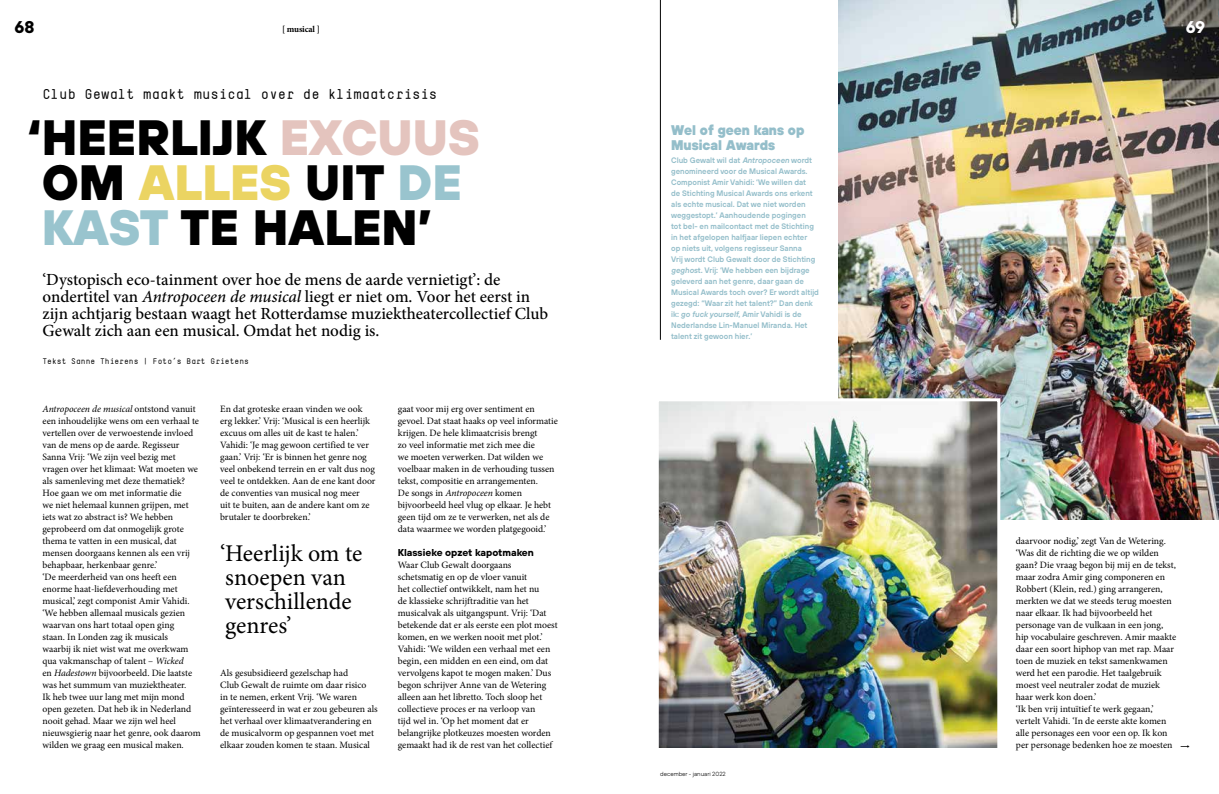
<style>
.page{position:relative;width:1219px;height:794px;background:#fff}
.page>*{position:absolute;margin:0;border:0;box-sizing:border-box;transform-origin:0 0}
.t1{font:800 49.6px/45px "TT Hoves";color:#000}
.t2{font:24px/24px "Minion Pro";color:#000}
.t3{font:500 17px/17px "Minion Pro";color:#000}
.t4{font:700 17px "TT Hoves";color:#000}
.t5{font:700 17px "TT Hoves";color:#fff}
.t6{font:700 14px "TSTAR Mono Round";color:#000}
.t7{font:900 14px/15px "TT Hoves";color:#94beca;scale:.95 1}
.t8{font:700 10px "TT Hoves";color:#000}
.t9{font:9.7px/12px "Minion Pro";color:#000}
.t10{font:700 9px "Minion Pro";letter-spacing:-.02em;color:#000}
.t11{font:600 8px/11px "TT Hoves";color:#94beca;scale:.95 1}
.t12{font:700 8px "TSTAR Mono Round";color:#000}
.t13{font:300 6px "TT Hoves";color:#000}
.s1{color:#e4c4be}
.s2{color:#ebd462}
.s3{color:#99c4ce}
.s4{font-style:italic}
</style>
<div class="page">
<img style="left:838px;top:0;width:381px;height:520px">
<hr style="left:660px;top:0;width:1px;height:340px;background:#000">
<img style="left:660px;top:402px;width:336px;height:345px">
<div style="left:656px;top:398px;width:344px;height:353px;border:3px solid #fff"></div>
<h3 class="t4" style="left:14px;top:15px;width:22px">68</h3>
<p class="t10" style="left:282px;top:23px;width:39px">[ musical ]</p>
<h3 class="t6" style="left:43px;top:85px;width:396px">Club Gewalt maakt musical over de klimaatcrisis</h3>
<h1 class="t1" style="left:28px;top:113px;width:454px">‘HEERLIJK <span class="s1">EXCUUS<br></span>OM <span class="s2">ALLES</span> UIT <span class="s3">DE<br>KAST</span> TE HALEN’</h1>
<p class="t3" style="left:43px;top:271px;width:507px">‘Dystopisch eco-tainment over hoe de mens de aarde vernietigt’: de ondertitel van <span class="s4">Antropoceen de musical</span> liegt er niet om. Voor het eerst in zijn achtjarig bestaan waagt het Rotterdamse muziektheatercollectief Club Gewalt zich aan een musical. Omdat het nodig is.</p>
<p class="t12" style="left:43px;top:356px;width:208px">Tekst Sanne Thierens | Foto’s Bart Grietens</p>
<p class="t9" style="left:43px;top:403px;width:160px"><span class="s4">Antropoceen de musical</span> ontstond vanuit een inhoudelijke wens om een verhaal te vertellen over de verwoestende invloed van de mens op de aarde. Regisseur Sanna Vrij: ‘We zijn veel bezig met vragen over het klimaat: Wat moeten we als samenleving met deze thematiek?<br>Hoe gaan we om met informatie die<br>we niet helemaal kunnen grijpen, met iets wat zo abstract is? We hebben geprobeerd om dat onmogelijk grote thema te vatten in een musical, dat mensen doorgaans kennen als een vrij behapbaar, herkenbaar genre.’<br>‘De meerderheid van ons heeft een enorme haat-liefdeverhouding met musical,’ zegt componist Amir Vahidi. ‘We hebben allemaal musicals gezien waarvan ons hart totaal open ging<br>staan. In Londen zag ik musicals<br>waarbij ik niet wist wat me overkwam qua vakmanschap of talent – <span class="s4">Wicked<br></span>en <span class="s4">Hadestown</span> bijvoorbeeld. Die laatste was het summum van muziektheater.<br>Ik heb twee uur lang met mijn mond open gezeten. Dat heb ik in Nederland nooit gehad. Maar we zijn wel heel nieuwsgierig naar het genre, ook daarom wilden we graag een musical maken.</p>
<p class="t9" style="left:220px;top:403px;width:157px">En dat groteske eraan vinden we ook erg lekker.’ Vrij: ‘Musical is een heerlijk excuus om alles uit de kast te halen.’ Vahidi: ‘Je mag gewoon certified te ver gaan.’ Vrij: ‘Er is binnen het genre nog veel onbekend terrein en er valt dus nog veel te ontdekken. Aan de ene kant door de conventies van musical nog meer<br>uit te buiten, aan de andere kant om ze brutaler te doorbreken.’</p>
<p class="t9" style="left:398px;top:403px;width:162px">gaat voor mij erg over sentiment en gevoel. Dat staat haaks op veel informatie krijgen. De hele klimaatcrisis brengt<br>zo veel informatie met zich mee die<br>we moeten verwerken. Dat wilden we voelbaar maken in de verhouding tussen tekst, compositie en arrangementen.<br>De songs in <span class="s4">Antropoceen</span> komen bijvoorbeeld heel vlug op elkaar. Je hebt geen tijd om ze te verwerken, net als de data waarmee we worden platgegooid.’</p>
<h2 class="t2" style="left:220px;top:542px;width:144px">‘Heerlijk om te snoepen van verschillende genres’</h2>
<p class="t9" style="left:220px;top:667px;width:159px">Als gesubsidieerd gezelschap had<br>Club Gewalt de ruimte om daar risico<br>in te nemen, erkent Vrij. ‘We waren geïnteresseerd in wat er zou gebeuren als het verhaal over klimaatverandering en de musicalvorm op gespannen voet met elkaar zouden komen te staan. Musical</p>
<p class="t8" style="left:398px;top:545px;width:138px">Klassieke opzet kapotmaken</p>
<p class="t9" style="left:398px;top:559px;width:161px">Waar Club Gewalt doorgaans schetsmatig en op de vloer vanuit<br>het collectief ontwikkelt, nam het nu<br>de klassieke schrijftraditie van het musicalvak als uitgangspunt. Vrij: ‘Dat betekende dat er als eerste een plot moest komen, en we werken nooit met plot.’ Vahidi: ‘We wilden een verhaal met een begin, een midden en een eind, om dat vervolgens kapot te mogen maken.’ Dus begon schrijver Anne van de Wetering alleen aan het libretto. Toch sloop het collectieve proces er na verloop van<br>tijd wel in. ‘Op het moment dat er belangrijke plotkeuzes moesten worden gemaakt had ik de rest van het collectief</p>
<h3 class="t7" style="left:671px;top:122px;width:142px">Wel of geen kans op<br>Musical Awards</h3>
<p class="t11" style="left:671px;top:154px;width:157px">Club Gewalt wil dat <span class="s4">Antropoceen</span> wordt genomineerd voor de Musical Awards.<br>Componist Amir Vahidi: ‘We willen dat<br>de Stichting Musical Awards ons erkent als echte musical. Dat we niet worden weggestopt.’ Aanhoudende pogingen<br>tot bel- en mailcontact met de Stichting in het afgelopen halfjaar liepen echter<br>op niets uit, volgens regisseur Sanna<br>Vrij wordt Club Gewalt door de Stichting <span class="s4">geghos</span>t. Vrij: ‘We hebben een bijdrage geleverd aan het genre, daar gaan de Musical Awards toch over? Er wordt altijd gezegd: “Waar zit het talent?” Dan denk ik: <span class="s4">go fuck yourself</span>, Amir Vahidi is de Nederlandse Lin-Manuel Miranda. Het talent zit gewoon hier.’</p>
<p class="t13" style="left:660px;top:770px;width:67px">december - januari 2022</p>
<h3 class="t5" style="left:1186px;top:15px;width:21px">69</h3>
<p class="t9" style="left:1016px;top:535px;width:162px">daarvoor nodig,’ zegt Van de Wetering. ‘Was dit de richting die we op wilden gaan? Die vraag begon bij mij en de tekst, maar zodra Amir ging componeren en Robbert (Klein, red.) ging arrangeren, merkten we dat we steeds terug moesten naar elkaar. Ik had bijvoorbeeld het personage van de vulkaan in een jong, hip vocabulaire geschreven. Amir maakte daar een soort hiphop van met rap. Maar toen de muziek en tekst samenkwamen werd het een parodie. Het taalgebruik moest veel neutraler zodat de muziek haar werk kon doen.’<br>‘Ik ben vrij intuïtief te werk gegaan,’ vertelt Vahidi. ‘In de eerste akte komen alle personages een voor een op. Ik kon per personage bedenken hoe ze moesten</p>
</div>
